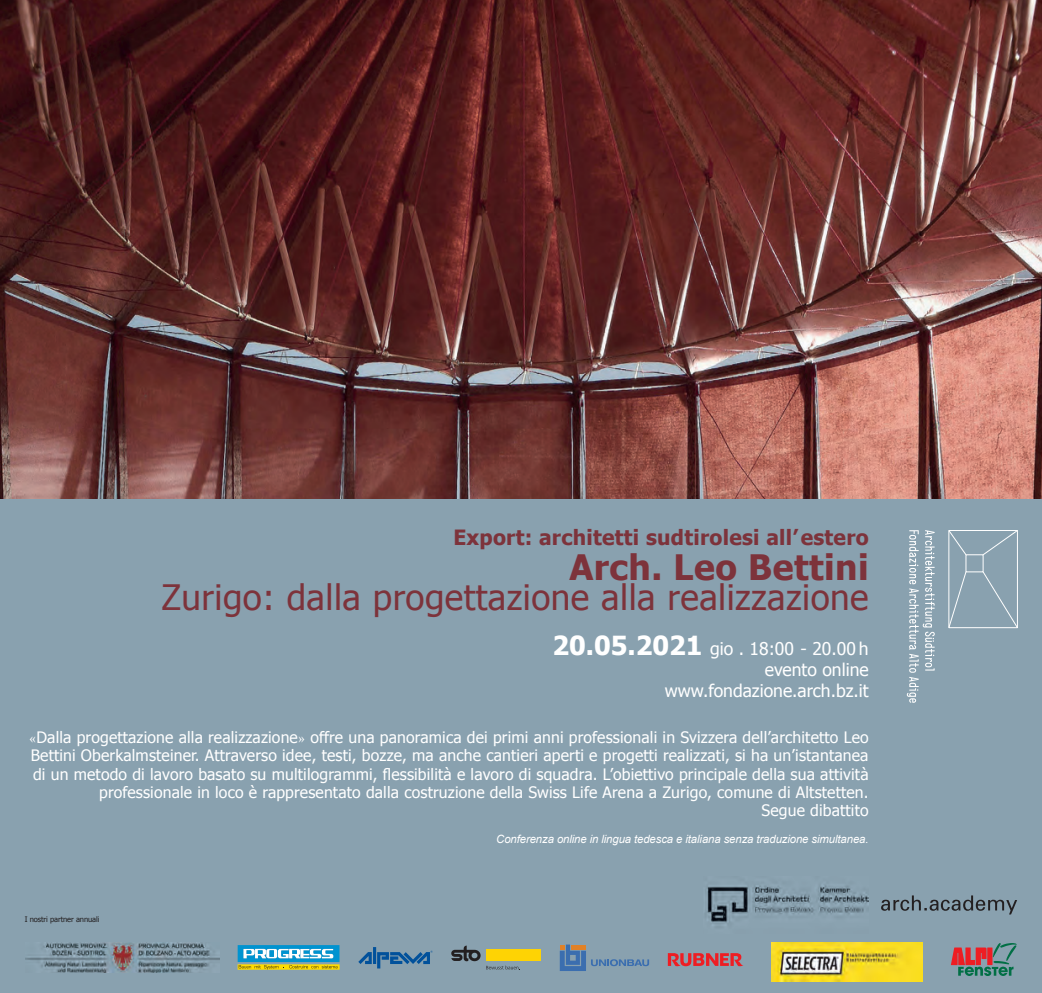
<style>
.page{position:relative;width:1042px;height:993px;background:#fff}
.page>*{position:absolute;margin:0;border:0;box-sizing:border-box;transform-origin:0 0}
.t1{font:35px "Tahoma";letter-spacing:.015em;color:#7d333b}
.t2{font:700 35px "Tahoma";letter-spacing:.015em;color:#7d333b}
.t3{font:700 21px "Tahoma";letter-spacing:.015em;color:#7d333b}
.t4{font:17.5px/21px "Tahoma";color:#fff;text-align:right}
.t5{font:15.75px/18.4px "Tahoma";letter-spacing:.01em;color:#fff;text-align:right}
.t6{font:italic 11.38px "Arial";letter-spacing:-.01em;color:#fff}
.t7{font:7.52px "Tahoma";letter-spacing:-.01em;color:#231f20}
.s1{font-weight:700;font-size:26.25px}
.s2{font-family:"Minion Pro"}
</style>
<div class="page">
<div style="left:0;top:496px;width:1042px;height:496px;background:#89a1af"></div>
<img style="left:0;top:0;width:1042px;height:498px">
<svg style="left:907px;top:530px;width:28px;height:172px"></svg>
<div style="left:965px;top:554px;width:18px;height:18px;border:1px solid #fff"></div>
<svg style="left:981px;top:530px;width:37px;height:26px"></svg>
<svg style="left:982px;top:570px;width:36px;height:58px"></svg>
<svg style="left:948px;top:570px;width:19px;height:58px"></svg>
<svg style="left:948px;top:530px;width:19px;height:26px"></svg>
<img style="left:707px;top:885px;width:161px;height:41px">
<svg style="left:881px;top:895px;width:136px;height:19px"></svg>
<svg style="left:668px;top:953px;width:74px;height:12px"></svg>
<svg style="left:358px;top:947px;width:74px;height:21px"></svg>
<svg style="left:451px;top:945px;width:29px;height:15px"></svg>
<div style="left:486px;top:949px;width:55px;height:11px;background:#fed304"></div>
<svg style="left:486px;top:965px;width:33px;height:4px"></svg>
<svg style="left:238px;top:945px;width:102px;height:24px;background:#6fb3ad"></svg>
<svg style="left:560px;top:944px;width:89px;height:26px"></svg>
<img style="left:772px;top:942px;width:150px;height:38px">
<svg style="left:951px;top:943px;width:66px;height:32px"></svg>
<img style="left:25px;top:942px;width:195px;height:30px">
<h2 class="t3" style="left:453px;top:522px;width:417px">Export: architetti sudtirolesi all’estero</h2>
<h1 class="t2" style="left:569px;top:542px;width:301px">Arch. Leo Bettini</h1>
<h1 class="t1" style="left:161px;top:573px;width:709px">Zurigo: dalla progettazione alla realizzazione</h1>
<p class="t4" style="left:552px;top:637px;width:318px"><span class="s1">20.05.2021</span> gio . 18:00 - 20.00 h evento online<br>www.fondazione.arch.bz.it</p>
<p class="t5" style="left:29px;top:727px;width:841px"><span class="s2">«</span>Dalla progettazione alla realizzazione<span class="s2">»</span> offre una panoramica dei primi anni professionali in Svizzera dell’architetto Leo Bettini Oberkalmsteiner. Attraverso idee, testi, bozze, ma anche cantieri aperti e progetti realizzati, si ha un’istantanea di un metodo di lavoro basato su multilogrammi, flessibilità e lavoro di squadra. L’obiettivo principale della sua attività professionale in loco è rappresentato dalla costruzione della Swiss Life Arena a Zurigo, comune di Altstetten.<br>Segue dibattito</p>
<p class="t6" style="left:496px;top:831px;width:374px">Conferenza online in lingua tedesca e italiana senza traduzione simultanea.</p>
<p class="t7" style="left:25px;top:914px;width:76px">I nostri partner annuali</p>
</div>
